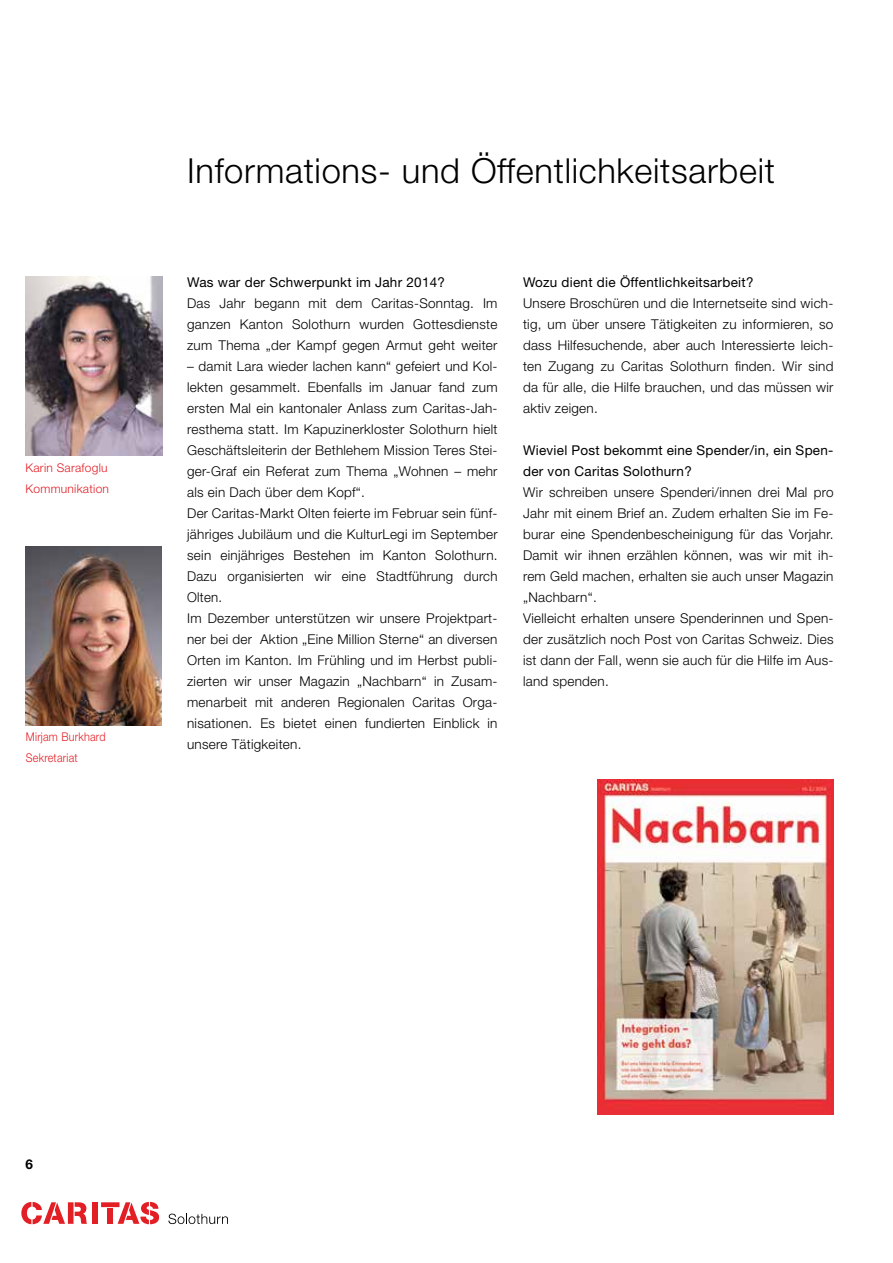
<style>
.page{position:relative;width:893px;height:1263px;background:#fff}
.page>*{position:absolute;margin:0;border:0;box-sizing:border-box;transform-origin:0 0}
.t1{font:300 34.5px "Helvetica Neue";letter-spacing:.02em;color:#000}
.t2{font:300 13.5px/21px "Helvetica Neue";letter-spacing:.02em;color:#000;text-align:justify}
.t3{font:13.5px/21px "Helvetica Neue";letter-spacing:.02em;color:#000}
.t4{font:700 13.5px "Helvetica Neue";color:#000}
.t5{font:300 12px/21px "Helvetica Neue";letter-spacing:.02em;color:#e31f26}
.t6{font:300 12px/21px "Helvetica Neue";letter-spacing:.02em;color:#e31f26;scale:.9 1}
</style>
<div class="page">
<svg style="left:168px;top:1213px;width:60px;height:11px"></svg>
<div style="left:92px;top:1202px;width:5px;height:22px;background:#e31f26"></div>
<svg style="left:21px;top:1202px;width:66px;height:22px"></svg>
<svg style="left:101px;top:1202px;width:58px;height:22px"></svg>
<img style="left:25px;top:546px;width:137px;height:179px">
<img style="left:26px;top:276px;width:136px;height:179px">
<img style="left:597px;top:780px;width:236px;height:334px">
<p class="t5" style="left:26px;top:457px;width:85px">Karin Sarafoglu<br>Kommunikation</p>
<p class="t6" style="left:26px;top:726px;width:90px">Mirjam Burkhard<br>Sekretariat</p>
<h1 class="t1" style="left:187px;top:150px;width:589px">Informations- und Öffentlichkeitsarbeit</h1>
<p class="t3" style="left:187px;top:272px;width:260px">Was war der Schwerpunkt im Jahr 2014?</p>
<p class="t2" style="left:187px;top:292px;width:312px">Das Jahr begann mit dem Caritas-Sonntag. Im ganzen Kanton Solothurn wurden Gottesdienste zum Thema „der Kampf gegen Armut geht weiter</p>
<p class="t2" style="left:187px;top:355px;width:312px;text-align:left">– damit Lara wieder lachen kann“ gefeiert und Kol&shy;lekten gesammelt. Ebenfalls im Januar fand zum ersten Mal ein kantonaler Anlass zum Caritas-Jah&shy;resthema statt. Im Kapuzinerkloster Solothurn hielt Geschäftsleiterin der Bethlehem Mission Teres Stei&shy;ger-Graf ein Referat zum Thema „Wohnen – mehr als ein Dach über dem Kopf“.<br>Der Caritas-Markt Olten feierte im Februar sein fünf&shy;jähriges Jubiläum und die KulturLegi im September sein einjähriges Bestehen im Kanton Solothurn.<br>Dazu organisierten wir eine Stadtführung durch Olten.<br>Im Dezember unterstützen wir unsere Projektpart&shy;ner bei der Aktion „Eine Million Sterne“ an diversen Orten im Kanton. Im Frühling und im Herbst publi&shy;zierten wir unser Magazin „Nachbarn“ in Zusam&shy;menarbeit mit anderen Regionalen Caritas Orga&shy;nisationen. Es bietet einen fundierten Einblick in unsere Tätigkeiten.</p>
<p class="t3" style="left:523px;top:272px;width:232px">Wozu dient die Öffentlichkeitsarbeit?</p>
<p class="t2" style="left:523px;top:292px;width:312px">Unsere Broschüren und die Internetseite sind wich&shy;tig, um über unsere Tätigkeiten zu informieren, so dass Hilfesuchende, aber auch Interessierte leich&shy;ten Zugang zu Caritas Solothurn finden. Wir sind da für alle, die Hilfe brauchen, und das müssen wir aktiv zeigen.</p>
<p class="t3" style="left:523px;top:440px;width:312px">Wieviel Post bekommt eine Spender/in, ein Spen&shy;der von Caritas Solothurn?</p>
<p class="t2" style="left:523px;top:481px;width:312px;text-align:left">Wir schreiben unsere Spenderi/innen drei Mal pro Jahr mit einem Brief an. Zudem erhalten Sie im Fe&shy;burar eine Spendenbescheinigung für das Vorjahr.<br>Damit wir ihnen erzählen können, was wir mit ih&shy;rem Geld machen, erhalten sie auch unser Magazin „Nachbarn“.<br>Vielleicht erhalten unsere Spenderinnen und Spen&shy;der zusätzlich noch Post von Caritas Schweiz. Dies ist dann der Fall, wenn sie auch für die Hilfe im Aus&shy;land spenden.</p>
<p class="t4" style="left:26px;top:1156px;width:9px">6</p>
</div>
